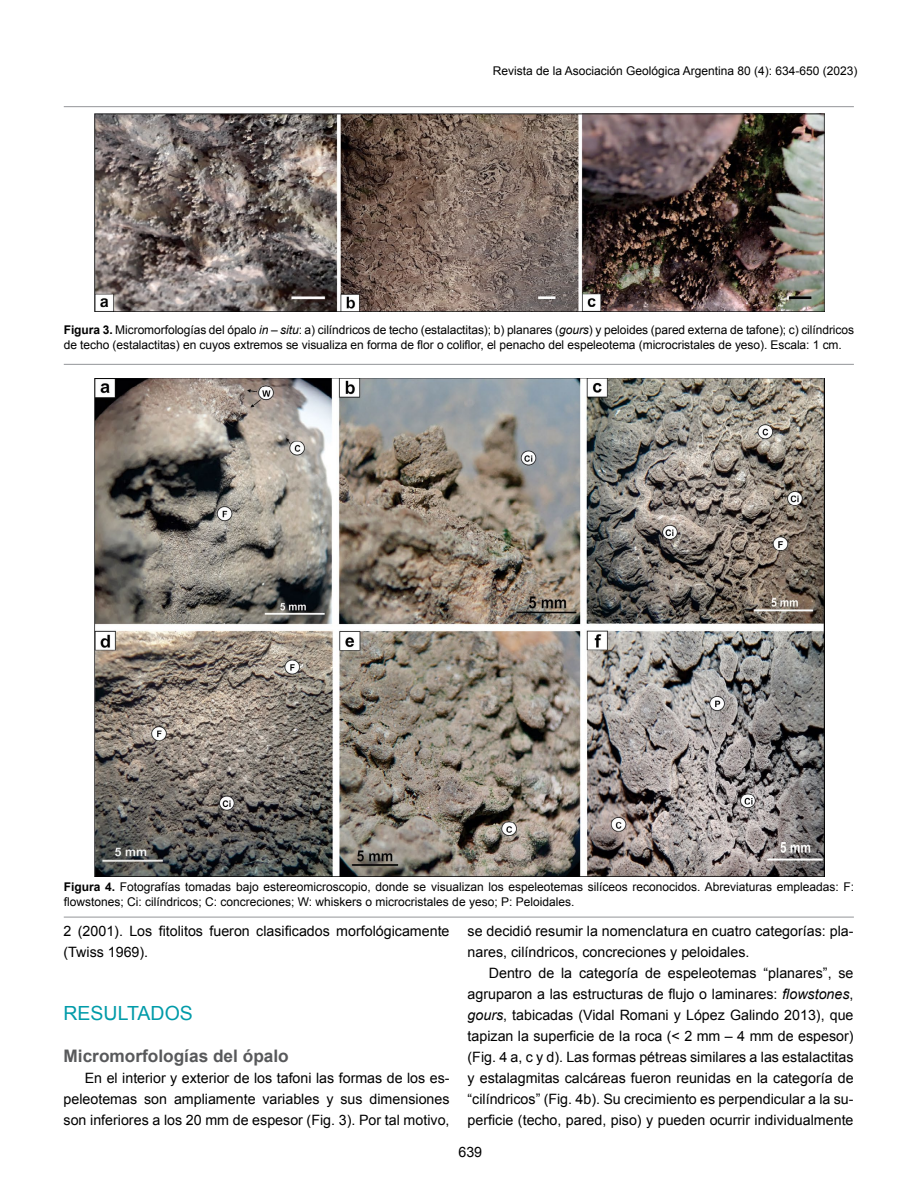
<style>
.page{position:relative;width:918px;height:1188px;background:#fff}
.page>*{position:absolute;margin:0;border:0;box-sizing:border-box;transform-origin:0 0}
.t1{font:19.5px "Arial";color:#009ba9}
.t2{font:700 17.25px "Arial";color:#58595b}
.t3{font:14.25px/21px "Arial";color:#000}
.t4{font:12px/15px "Arial";color:#000}
.s1{font-weight:700}
.s2{font-style:italic}
</style>
<div class="page">
<hr style="left:64px;top:364px;width:790px;height:1px;background:#939598">
<hr style="left:64px;top:917px;width:790px;height:1px;background:#939598">
<img style="left:95px;top:113px;width:729px;height:198px">
<img style="left:95px;top:379px;width:729px;height:497px">
<hr style="left:64px;top:106px;width:790px;height:1px;background:#939598">
<p class="t4" style="left:493px;top:63px;width:366px">Revista de la Asociación Geológica Argentina 80 (4): 634-650 (2023)</p>
<p class="t4" style="left:64px;top:323px;width:792px"><span class="s1">Figura 3.</span> Micromorfologías del ópalo <span class="s2">in – situ</span>: a) cilíndricos de techo (estalactitas); b) planares (<span class="s2">gours</span>) y peloides (pared externa de tafone); c) cilíndricos de techo (estalactitas) en cuyos extremos se visualiza en forma de flor o coliflor, el penacho del espeleotema (microcristales de yeso). Escala: 1 cm.</p>
<p class="t4" style="left:64px;top:880px;width:792px"><span class="s1">Figura 4.</span> Fotografías tomadas bajo estereomicroscopio, donde se visualizan los espeleotemas silíceos reconocidos. Abreviaturas empleadas: F: flowstones; Ci: cilíndricos; C: concreciones; W: whiskers o microcristales de yeso; P: Peloidales.</p>
<p class="t3" style="left:64px;top:921px;width:387px">2 (2001). Los fitolitos fueron clasificados morfológicamente (Twiss 1969).</p>
<h1 class="t1" style="left:64px;top:1000px;width:131px">RESULTADOS</h1>
<p class="t2" style="left:64px;top:1045px;width:227px">Micromorfologías del ópalo</p>
<p class="t3" style="left:64px;top:1068px;width:388px;text-align:justify;text-indent:21px">En el interior y exterior de los tafoni las formas de los es&shy;peleotemas son ampliamente variables y sus dimensiones son inferiores a los 20 mm de espesor (Fig. 3). Por tal motivo,</p>
<p class="t3" style="left:468px;top:921px;width:387px">se decidió resumir la nomenclatura en cuatro categorías: pla&shy;nares, cilíndricos, concreciones y peloidales.</p>
<p class="t3" style="left:468px;top:963px;width:388px;text-align:justify;text-indent:21px">Dentro de la categoría de espeleotemas “planares”, se agruparon a las estructuras de flujo o laminares: <span class="s2">flowstones</span>, <span class="s2">gours</span>, tabicadas (Vidal Romani y López Galindo 2013), que tapizan la superficie de la roca (&lt; 2 mm – 4 mm de espesor) (Fig. 4 a, c y d). Las formas pétreas similares a las estalactitas y estalagmitas calcáreas fueron reunidas en la categoría de “cilíndricos” (Fig. 4b). Su crecimiento es perpendicular a la su&shy;perficie (techo, pared, piso) y pueden ocurrir individualmente</p>
<p class="t3" style="left:458px;top:1141px;width:25px">639</p>
</div>
